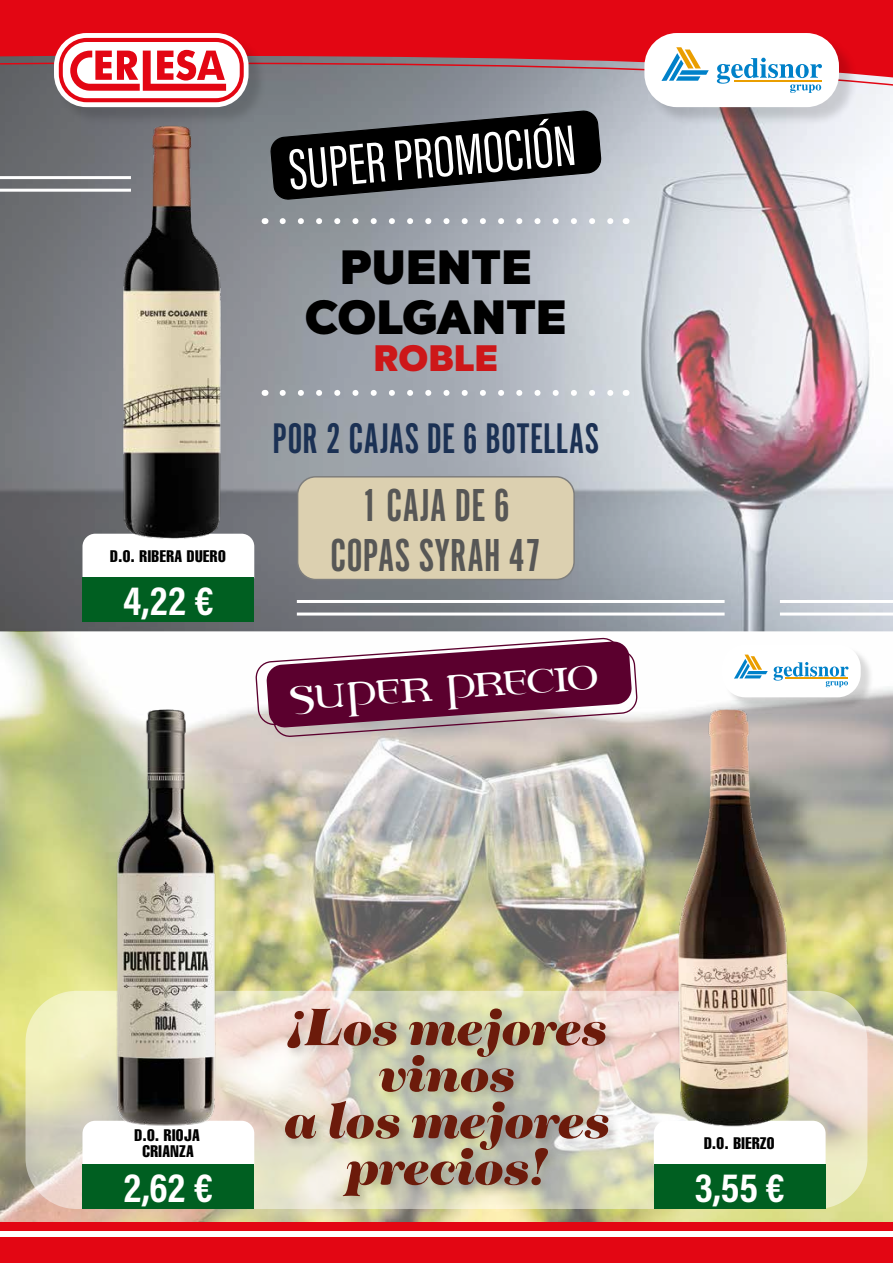
<style>
.page{position:relative;width:893px;height:1263px;background:#fff}
.page>*{position:absolute;margin:0;border:0;box-sizing:border-box;transform-origin:0 0}
.t1{font:59.25px "Acumin Pro Extra Cond";color:#fff}
.t2{font:italic 900 56.85px/46.5px "Tenez";letter-spacing:-.01em;color:#6c1b0b;text-align:center}
.t3{font:48px/49.5px "Alternate Got No 1 D";color:#575756;text-align:center}
.t4{font:800 48px/49.5px "Chronica Pro";color:#000;text-align:center}
.t5{font:46.65px "Percolator Expert";color:#fff}
.t6{font:44.4px "Alternate Got No 1 D";color:#1b3154}
.t7{font:41.55px "Acumin Variable Concept";color:#fff}
.t8{font:800 36.75px "Chronica Pro";color:#cd1719}
.t9{font:16.5px/16.5px "Helvetica LT Std Comp";letter-spacing:.03em;color:#000;text-align:center}
</style>
<div class="page">
<img style="left:0;top:88px;width:893px;height:1134px">
<svg style="left:26px;top:991px;width:841px;height:218px;background:#e7e1c7"></svg>
<div style="left:281px;top:1005px;width:339px;height:203px;background:#000;opacity:.17"></div>
<svg style="left:270px;top:111px;width:331px;height:89px;background:#2c2e30"></svg>
<div style="left:298px;top:477px;width:276px;height:102px;background:#dcd0b0;border-radius:18px"></div>
<div style="left:297px;top:476px;width:278px;height:104px;border:2px solid #7e7e7d;border-radius:18px"></div>
<svg style="left:82px;top:544px;width:172px;height:33px"></svg>
<div style="left:82px;top:577px;width:172px;height:45px;background:#005f21"></div>
<img style="left:69px;top:111px;width:199px;height:433px">
<svg style="left:82px;top:1132px;width:172px;height:32px"></svg>
<div style="left:82px;top:1164px;width:172px;height:45px;background:#005f21"></div>
<img style="left:69px;top:699px;width:199px;height:433px">
<svg style="left:654px;top:1131px;width:172px;height:33px"></svg>
<div style="left:654px;top:1164px;width:172px;height:45px;background:#005f21"></div>
<img style="left:640px;top:698px;width:199px;height:433px">
<div style="left:724px;top:646px;width:150px;height:65px;background:#000;opacity:.15"></div>
<div style="left:722px;top:644px;width:139px;height:53px;background:#fff;border-radius:23px"></div>
<svg style="left:734px;top:655px;width:114px;height:32px"></svg>
<svg style="left:283px;top:218px;width:334px;height:6px"></svg>
<svg style="left:283px;top:390px;width:334px;height:6px"></svg>
<svg style="left:256px;top:638px;width:381px;height:99px"></svg>
<hr style="left:297px;top:612px;width:428px;height:3px;background:#fff">
<hr style="left:780px;top:612px;width:113px;height:3px;background:#fff">
<hr style="left:297px;top:600px;width:428px;height:3px;background:#fff">
<hr style="left:780px;top:600px;width:113px;height:3px;background:#fff">
<hr style="left:0;top:189px;width:131px;height:3px;background:#fff">
<hr style="left:0;top:176px;width:131px;height:3px;background:#fff">
<svg style="left:0;top:0;width:893px;height:88px;background:#cd2430"></svg>
<div style="left:0;top:1237px;width:893px;height:26px;background:#e30613"></div>
<div style="left:0;top:1222px;width:893px;height:9px;background:#e30613"></div>
<div style="left:56px;top:35px;width:211px;height:91px;background:#000;opacity:.15"></div>
<svg style="left:54px;top:33px;width:195px;height:74px"></svg>
<svg style="left:59px;top:38px;width:185px;height:64px"></svg>
<div style="left:647px;top:35px;width:211px;height:91px;background:#000;opacity:.15"></div>
<div style="left:644px;top:33px;width:195px;height:74px;background:#fff;border-radius:33px"></div>
<svg style="left:717px;top:58px;width:105px;height:35px"></svg>
<hr style="left:734px;top:80px;width:87px;height:1px;background:#ea9e00">
<svg style="left:661px;top:47px;width:48px;height:34px"></svg>
<p class="t9" style="left:110px;top:548px;width:117px">D.O. RIBERA DUERO</p>
<h3 class="t7" style="left:123px;top:572px;width:92px">4,22 €</h3>
<h1 class="t1" style="left:286px;top:134px;width:290px;rotate:-5deg">SUPER PROMOCIÓN</h1>
<h3 class="t4" style="left:305px;top:243px;width:263px">PUENTE<br>COLGANTE</h3>
<h3 class="t8" style="left:374px;top:334px;width:126px">ROBLE</h3>
<h3 class="t6" style="left:273px;top:415px;width:328px">POR 2 CAJAS DE 6 BOTELLAS</h3>
<h3 class="t3" style="left:330px;top:482px;width:213px">1 CAJA DE 6<br>COPAS SYRAH 47</h3>
<h3 class="t5" style="left:286px;top:672px;width:312px;rotate:-4deg">SUPER PRECIO</h3>
<p class="t9" style="left:135px;top:1126px;width:67px">D.O. RIOJA<br>CRIANZA</p>
<h3 class="t7" style="left:124px;top:1159px;width:91px">2,62 €</h3>
<h2 class="t2" style="left:283px;top:1003px;width:328px">¡Los mejores vinos<br>a los mejores precios!</h2>
<p class="t9" style="left:704px;top:1134px;width:72px">D.O. BIERZO</p>
<h3 class="t7" style="left:695px;top:1159px;width:92px">3,55 €</h3>
</div>
